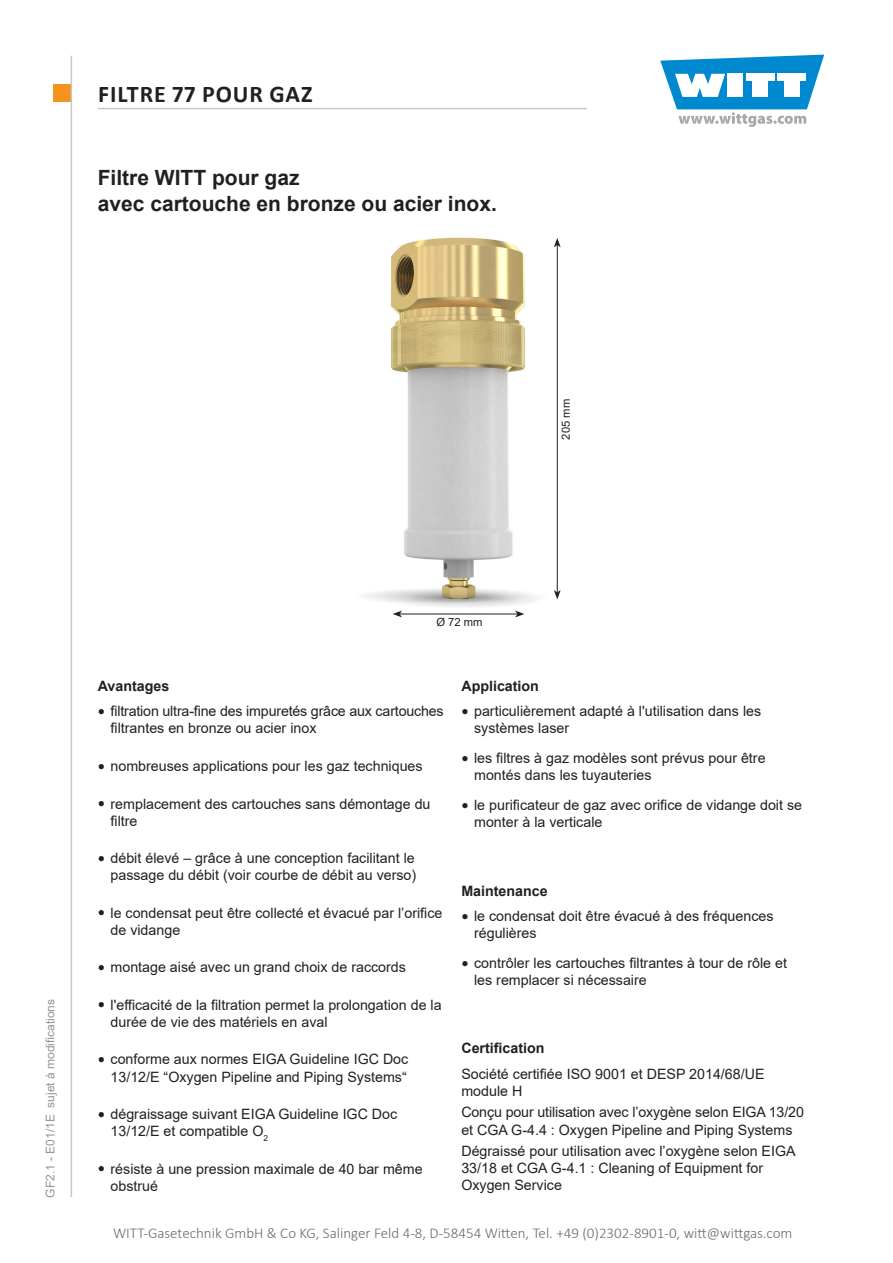
<style>
.page{position:relative;width:893px;height:1263px;background:#fff}
.page>*{position:absolute;margin:0;border:0;box-sizing:border-box;transform-origin:0 0}
.t1{font:700 24px "Calibri";letter-spacing:.04em;color:#231f20}
.t2{font:700 21px/25.2px "Arial";color:#231f20}
.t3{font:300 15px "Calibri";color:#6b6b6e}
.t4{font:14.25px/17.1px "Arial";color:#231f20}
.t5{font:700 14.25px "Arial";color:#231f20}
.t6{font:12px "Arial";color:#939598}
.t7{font:11.25px "Arial";color:#231f20}
.s1{font-family:"Bookman Old Style";font-size:12px}
</style>
<div class="page">
<div style="left:53px;top:85px;width:17px;height:17px;background:#f4931d"></div>
<svg style="left:660px;top:55px;width:164px;height:72px"></svg>
<hr style="left:71px;top:56px;width:1px;height:1141px;background:#c7c8ca">
<hr style="left:98px;top:108px;width:489px;height:1px;background:#c7c8ca">
<img style="left:366px;top:237px;width:195px;height:377px">
<hr style="left:557px;top:245px;width:1px;height:347px;background:#231f20">
<svg style="left:554px;top:238px;width:7px;height:9px"></svg>
<svg style="left:554px;top:590px;width:7px;height:9px"></svg>
<hr style="left:400px;top:614px;width:117px;height:1px;background:#231f20">
<svg style="left:515px;top:611px;width:9px;height:6px"></svg>
<svg style="left:393px;top:611px;width:9px;height:6px"></svg>
<h1 class="t1" style="left:98px;top:77px;width:216px">FILTRE 77 POUR GAZ</h1>
<h2 class="t2" style="left:98px;top:166px;width:401px">Filtre WITT pour gaz<br>avec cartouche en bronze ou acier inox.</h2>
<p class="t7" style="left:558px;top:440px;width:42px;rotate:-90deg">205 mm</p>
<p class="t6" style="left:42px;top:1197px;width:200px;rotate:-90deg">GF2.1 - E01/1E sujet à modifications</p>
<p class="t7" style="left:436px;top:614px;width:48px">Ø 72 mm</p>
<p class="t5" style="left:98px;top:676px;width:73px">Avantages</p>
<p class="t4" style="left:111px;top:703px;width:335px;text-indent:-13px"><span class="s1">●</span> filtration ultra-fine des impuretés grâce aux cartouches filtrantes en bronze ou acier inox</p>
<p class="t4" style="left:98px;top:757px;width:326px"><span class="s1">●</span> nombreuses applications pour les gaz techniques</p>
<p class="t4" style="left:111px;top:795px;width:321px;text-indent:-13px"><span class="s1">●</span> remplacement des cartouches sans démontage du filtre</p>
<p class="t4" style="left:98px;top:849px;width:320px;text-align:right"><span class="s1">●</span> débit élevé – grâce à une conception facilitant le passage du débit (voir courbe de débit au verso)</p>
<p class="t4" style="left:111px;top:904px;width:333px;text-indent:-13px"><span class="s1">●</span> le condensat peut être collecté et évacué par l’orifice de vidange</p>
<p class="t4" style="left:98px;top:959px;width:310px"><span class="s1">●</span> montage aisé avec un grand choix de raccords</p>
<p class="t4" style="left:111px;top:996px;width:333px;text-indent:-13px"><span class="s1">●</span> l'efficacité de la filtration permet la prolongation de la durée de vie des matériels en aval</p>
<p class="t4" style="left:98px;top:1051px;width:312px;text-align:right"><span class="s1">●</span> conforme aux normes EIGA Guideline IGC Doc<br>13/12/E “Oxygen Pipeline and Piping Systems“</p>
<p class="t4" style="left:111px;top:1105px;width:288px;text-indent:-13px"><span class="s1">●</span> dégraissage suivant EIGA Guideline IGC Doc<br>13/12/E et compatible O<sub>2</sub></p>
<p class="t4" style="left:111px;top:1160px;width:314px;text-indent:-13px"><span class="s1">●</span> résiste à une pression maximale de 40 bar même obstrué</p>
<p class="t5" style="left:461px;top:676px;width:79px">Application</p>
<p class="t4" style="left:474px;top:703px;width:289px;text-indent:-13px"><span class="s1">●</span> particulièrement adapté à l'utilisation dans les systèmes laser</p>
<p class="t4" style="left:474px;top:750px;width:293px;text-indent:-13px"><span class="s1">●</span> les filtres à gaz modèles sont prévus pour être montés dans les tuyauteries</p>
<p class="t4" style="left:474px;top:797px;width:329px;text-indent:-13px"><span class="s1">●</span> le purificateur de gaz avec orifice de vidange doit se monter à la verticale</p>
<p class="t5" style="left:461px;top:880px;width:88px">Maintenance</p>
<p class="t4" style="left:474px;top:907px;width:301px;text-indent:-13px"><span class="s1">●</span> le condensat doit être évacué à des fréquences régulières</p>
<p class="t4" style="left:474px;top:954px;width:314px;text-indent:-13px"><span class="s1">●</span> contrôler les cartouches filtrantes à tour de rôle et les remplacer si nécessaire</p>
<p class="t5" style="left:461px;top:1038px;width:85px">Certification</p>
<p class="t4" style="left:461px;top:1065px;width:305px">Société certifiée ISO 9001 et DESP 2014/68/UE module H</p>
<p class="t4" style="left:461px;top:1104px;width:344px">Conçu pour utilisation avec l’oxygène selon EIGA 13/20 et CGA G-4.4 : Oxygen Pipeline and Piping Systems</p>
<p class="t4" style="left:461px;top:1142px;width:336px">Dégraissé pour utilisation avec l’oxygène selon EIGA<br>33/18 et CGA G-4.1 : Cleaning of Equipment for<br>Oxygen Service</p>
<p class="t3" style="left:113px;top:1224px;width:681px">WITT-Gasetechnik GmbH &amp; Co KG, Salinger Feld 4-8, D-58454 Witten, Tel. +49 (0)2302-8901-0, witt@wittgas.com</p>
</div>
